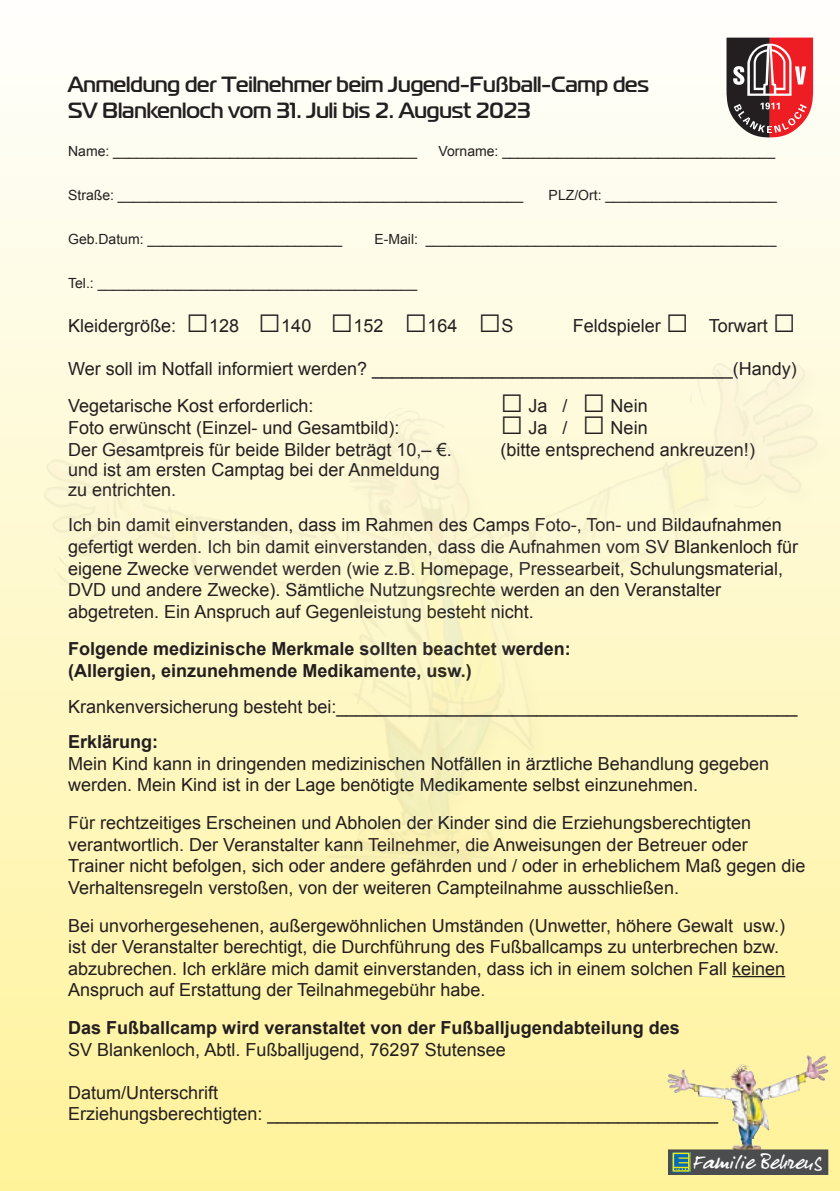
<style>
.page{position:relative;width:840px;height:1191px;background:#fff}
.page>*{position:absolute;margin:0;border:0;box-sizing:border-box;transform-origin:0 0}
.t1{font:23.4px "Guennae Freestyle";color:#fff}
.t2{font:700 22px/26.4px "Magistral";letter-spacing:-.005em;color:#231f20}
.t3{font:18px/21.6px "Arial";color:#231f20}
.t4{font:700 18px/21.6px "Arial";color:#231f20}
.t5{font:14px "Arial";color:#231f20}
.s1{font-size:38px}
</style>
<div class="page">
<div style="left:0;top:0;width:839px;height:1191px;background:linear-gradient(to bottom,#fefffe,#fef29a)"></div>
<svg style="left:726px;top:38px;width:86px;height:100px"></svg>
<hr style="left:731px;top:976px;width:53px;height:1px;background:#231f20">
<div style="left:41px;top:361px;width:794px;height:520px;background:#231f20;opacity:.3"></div>
<img style="left:412px;top:367px;width:309px;height:186px">
<img style="left:743px;top:1056px;width:64px;height:36px">
<div style="left:668px;top:1150px;width:159px;height:24px;background:#4b4c4d"></div>
<div style="left:668px;top:1149px;width:159px;height:25px;border:1px solid #4b4c4d"></div>
<svg style="left:673px;top:1154px;width:15px;height:16px"></svg>
<p class="t2" style="left:68px;top:71px;width:582px">Anmeldung der Teilnehmer beim Jugend-Fußball-Camp des<br>SV Blankenloch vom 31. Juli bis 2. August 2023</p>
<p class="t5" style="left:68px;top:142px;width:350px">Name: _______________________________________</p>
<p class="t5" style="left:438px;top:142px;width:338px">Vorname: ___________________________________</p>
<p class="t5" style="left:68px;top:186px;width:456px">Straße: ____________________________________________________</p>
<p class="t5" style="left:548px;top:186px;width:230px">PLZ/Ort: ______________________</p>
<p class="t5" style="left:68px;top:230px;width:275px">Geb.Datum: _________________________</p>
<p class="t5" style="left:374px;top:230px;width:403px">E-Mail: _____________________________________________</p>
<p class="t5" style="left:68px;top:274px;width:350px">Tel.: _________________________________________</p>
<p class="t3" style="left:68px;top:315px;width:446px">Kleidergröße: <span class="s1">□</span>128 <span class="s1">□</span>140 <span class="s1">□</span>152 <span class="s1">□</span>164 <span class="s1">□</span>S</p>
<p class="t3" style="left:572px;top:315px;width:224px">Feldspieler <span class="s1">□</span> Torwart <span class="s1">□</span></p>
<p class="t3" style="left:68px;top:350px;width:730px;line-height:37.6px">Wer soll im Notfall informiert werden? ____________________________________(Handy)<br>Vegetarische Kost erforderlich:</p>
<p class="t3" style="left:500px;top:395px;width:148px"><span class="s1">□</span> Ja / <span class="s1">□</span> Nein</p>
<p class="t3" style="left:68px;top:417px;width:333px">Foto erwünscht (Einzel- und Gesamtbild):</p>
<p class="t3" style="left:500px;top:417px;width:148px"><span class="s1">□</span> Ja / <span class="s1">□</span> Nein</p>
<p class="t3" style="left:68px;top:439px;width:385px">Der Gesamtpreis für beide Bilder beträgt 10,– €.</p>
<p class="t3" style="left:500px;top:439px;width:256px">(bitte entsprechend ankreuzen!)</p>
<p class="t3" style="left:68px;top:459px;width:373px;line-height:20px">und ist am ersten Camptag bei der Anmeldung zu entrichten.</p>
<p class="t3" style="left:68px;top:514px;width:731px">Ich bin damit einverstanden, dass im Rahmen des Camps Foto-, Ton- und Bildaufnahmen gefertigt werden. Ich bin damit einverstanden, dass die Aufnahmen vom SV Blankenloch für eigene Zwecke verwendet werden (wie z.B. Homepage, Pressearbeit, Schulungsmaterial, DVD und andere Zwecke). Sämtliche Nutzungsrechte werden an den Veranstalter abgetreten. Ein Anspruch auf Gegenleistung besteht nicht.</p>
<p class="t4" style="left:68px;top:639px;width:504px">Folgende medizinische Merkmale sollten beachtet werden: (Allergien, einzunehmende Medikamente, usw.)</p>
<p class="t3" style="left:68px;top:695px;width:730px">Krankenversicherung besteht bei:______________________________________________</p>
<p class="t4" style="left:68px;top:731px;width:92px">Erklärung:</p>
<p class="t3" style="left:68px;top:753px;width:702px">Mein Kind kann in dringenden medizinischen Notfällen in ärztliche Behandlung gegeben werden. Mein Kind ist in der Lage benötigte Medikamente selbst einzunehmen.</p>
<p class="t3" style="left:68px;top:812px;width:738px">Für rechtzeitiges Erscheinen und Abholen der Kinder sind die Erziehungsberechtigten verantwortlich. Der Veranstalter kann Teilnehmer, die Anweisungen der Betreuer oder Trainer nicht befolgen, sich oder andere gefährden und / oder in erheblichem Maß gegen die Verhaltensregeln verstoßen, von der weiteren Campteilnahme ausschließen.</p>
<p class="t3" style="left:68px;top:914px;width:718px">Bei unvorhergesehenen, außergewöhnlichen Umständen (Unwetter, höhere Gewalt usw.) ist der Veranstalter berechtigt, die Durchführung des Fußballcamps zu unterbrechen bzw. abzubrechen. Ich erkläre mich damit einverstanden, dass ich in einem solchen Fall keinen Anspruch auf Erstattung der Teilnahmegebühr habe.</p>
<p class="t4" style="left:68px;top:1017px;width:613px">Das Fußballcamp wird veranstaltet von der Fußballjugendabteilung des</p>
<p class="t3" style="left:68px;top:1038px;width:439px">SV Blankenloch, Abtl. Fußballjugend, 76297 Stutensee</p>
<p class="t3" style="left:68px;top:1081px;width:651px">Datum/Unterschrift<br>Erziehungsberechtigten: _____________________________________________</p>
<p class="t1" style="left:692px;top:1146px;width:130px">Familie Behrens</p>
</div>
